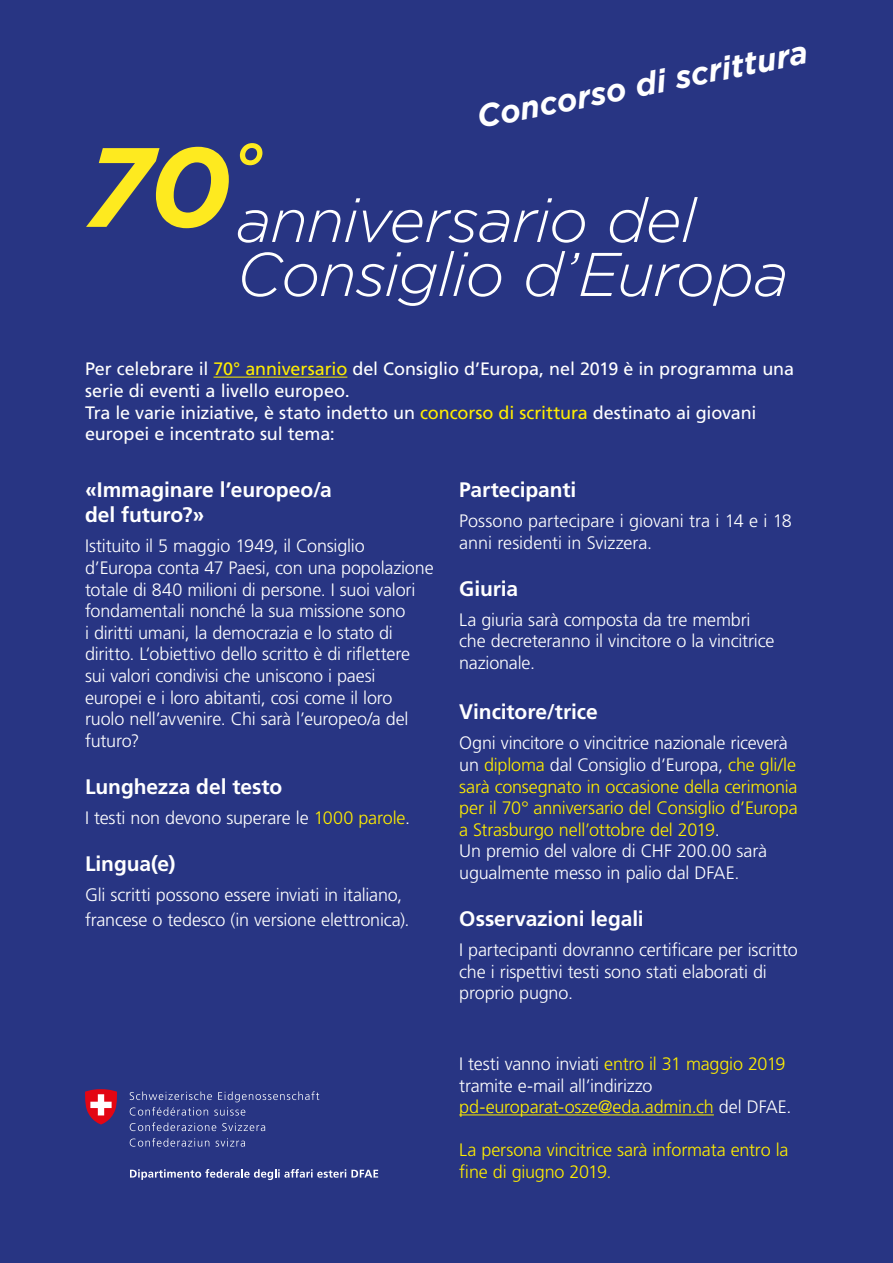
<style>
.page{position:relative;width:893px;height:1263px;background:#283583}
.page>*{position:absolute;margin:0;border:0;box-sizing:border-box;transform-origin:0 0}
.t1{font:italic 700 112.5px "Gotham";color:#feea1f}
.t2{font:italic 300 61.5px/54px "Gotham";letter-spacing:-.02em;color:#fff}
.Titel_1{font:italic 700 31.8px "Gotham";color:#fff}
.Titel_1-2{font:700 21px/25.2px "Frutiger LT Pro";letter-spacing:-.005em;color:#fff}
.Fliesstext{font:300 18px/21.6px "Frutiger LT Pro";letter-spacing:-.01em;color:#fff}
.Fliesstext-2{font:300 18px/21.6px "Frutiger LT Pro";letter-spacing:-.01em;color:#ffed00}
.Lead{font:18px/21.6px "Frutiger LT Pro";letter-spacing:-.005em;color:#fff}
.s1{color:#ffed00}
.s2{color:#fff}
</style>
<div class="page">
<hr style="left:459px;top:1114px;width:255px;height:1px;background:#ffed00">
<hr style="left:214px;top:377px;width:133px;height:1px;background:#ffed00">
<svg style="left:130px;top:1091px;width:189px;height:24px"></svg>
<svg style="left:130px;top:1122px;width:86px;height:9px"></svg>
<svg style="left:222px;top:1123px;width:43px;height:8px"></svg>
<svg style="left:130px;top:1138px;width:79px;height:9px"></svg>
<svg style="left:216px;top:1138px;width:29px;height:9px"></svg>
<svg style="left:130px;top:1169px;width:248px;height:11px"></svg>
<svg style="left:85px;top:1089px;width:32px;height:35px"></svg>
<p class="Titel_1" style="left:473px;top:96px;width:338px;rotate:-11deg">Concorso di scrittura</p>
<p class="t1" style="left:85px;top:112px;width:179px">70<sup>°</sup></p>
<p class="t2" style="left:236px;top:192px;width:554px">anniversario del<br>Consiglio d’Europa</p>
<p class="Lead" style="left:85px;top:358px;width:710px">Per celebrare il <span class="s1">70° anniversario</span> del Consiglio d’Europa, nel 2019 è in programma una serie di eventi a livello europeo.</p>
<p class="Lead" style="left:85px;top:402px;width:673px">Tra le varie iniziative, è stato indetto un <span class="s1">concorso di scrittura</span> destinato ai giovani europei e incentrato sul tema:</p>
<p class="Titel_1-2" style="left:85px;top:477px;width:248px">«Immaginare l’europeo/a del futuro?»</p>
<p class="Fliesstext" style="left:85px;top:535px;width:350px">Istituito il 5 maggio 1949, il Consiglio d’Europa conta 47 Paesi, con una popolazione totale di 840 milioni di persone. I suoi valori fondamentali nonché la sua missione sono<br>i diritti umani, la democrazia e lo stato di diritto. L‘obiettivo dello scritto è di riflettere sui valori condivisi che uniscono i paesi europei e i loro abitanti, cosi come il loro ruolo nell’avvenire. Chi sarà l’europeo/a del futuro?</p>
<p class="Titel_1-2" style="left:85px;top:774px;width:199px">Lunghezza del testo</p>
<p class="Fliesstext" style="left:85px;top:807px;width:326px">I testi non devono superare le <span class="s1">1000 parole</span>.</p>
<p class="Titel_1-2" style="left:85px;top:851px;width:92px">Lingua(e)</p>
<p class="Fliesstext" style="left:85px;top:882px;width:326px;line-height:25.2px">Gli scritti possono essere inviati in italiano, francese o tedesco (in versione elettronica).</p>
<p class="Titel_1-2" style="left:459px;top:477px;width:119px">Partecipanti</p>
<p class="Fliesstext" style="left:459px;top:510px;width:334px">Possono partecipare i giovani tra i 14 e i 18 anni residenti in Svizzera.</p>
<p class="Titel_1-2" style="left:459px;top:576px;width:60px">Giuria</p>
<p class="Fliesstext" style="left:459px;top:609px;width:317px">La giuria sarà composta da tre membri che decreteranno il vincitore o la vincitrice nazionale.</p>
<p class="Titel_1-2" style="left:459px;top:699px;width:140px">Vincitore/trice</p>
<p class="Fliesstext-2" style="left:459px;top:732px;width:340px"><span class="s2">Ogni vincitore o vincitrice nazionale riceverà un</span> diploma <span class="s2">dal Consiglio d’Europa,</span> che gli/le sarà consegnato in occasione della cerimonia per il 70° anniversario del Consiglio d’Europa a Strasburgo nell’ottobre del 2019<span class="s2">.</span></p>
<p class="Fliesstext" style="left:459px;top:840px;width:309px">Un premio del valore di CHF 200.00 sarà ugualmente messo in palio dal DFAE.</p>
<p class="Titel_1-2" style="left:459px;top:906px;width:186px">Osservazioni legali</p>
<p class="Fliesstext" style="left:459px;top:939px;width:340px">I partecipanti dovranno certificare per iscritto che i rispettivi testi sono stati elaborati di proprio pugno.</p>
<p class="Fliesstext" style="left:459px;top:1053px;width:334px">I testi vanno inviati <span class="s1">entro il 31 maggio 2019 </span>tramite e-mail all’indirizzo <span class="s1">pd-europarat-osze@eda.admin.ch</span> del DFAE.</p>
<p class="Fliesstext-2" style="left:459px;top:1139px;width:331px">La persona vincitrice sarà informata entro la fine di giugno 2019.</p>
</div>
